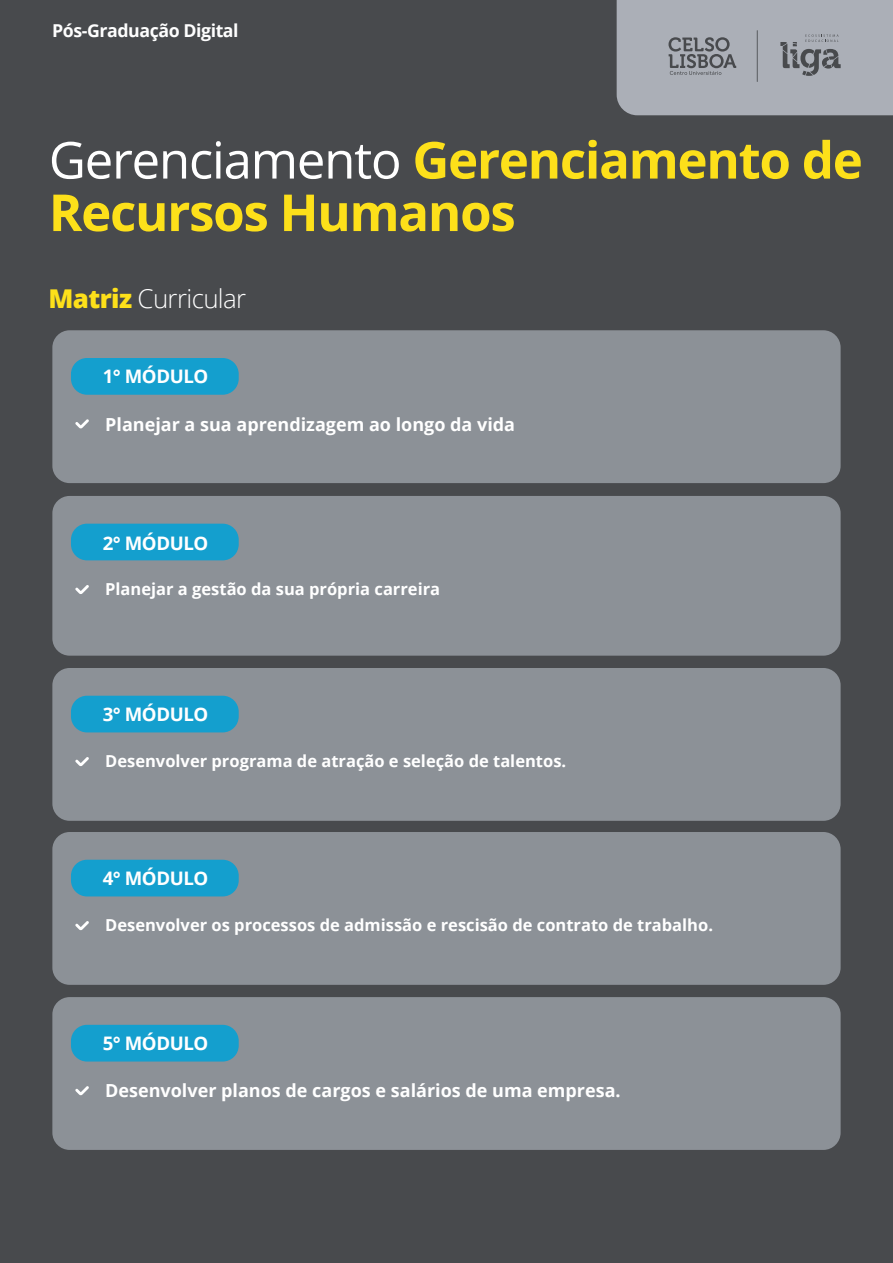
<style>
.page{position:relative;width:893px;height:1263px;background:#484a4d}
.page>*{position:absolute;margin:0;border:0;box-sizing:border-box;transform-origin:0 0}
.t1{font:700 51px/52.5px "Open Sans";letter-spacing:-.025em;color:#fde01a}
.t2{font:300 25.95px "Open Sans";letter-spacing:-.025em;color:#fff}
.t3{font:700 18.6px "Open Sans";letter-spacing:-.025em;color:#fff}
.t4{font:700 18px "Open Sans";color:#fff}
.t5{font:700 17.7px "Open Sans";letter-spacing:-.025em;color:#fefefe}
.t6{font:700 16.5px "Open Sans";color:#fff}
.s1{font-weight:400;color:#fff}
.s2{font-weight:800;color:#fde01a}
</style>
<div class="page">
<div style="left:52px;top:330px;width:789px;height:153px;background:#8c9197;border-radius:17px"></div>
<div style="left:71px;top:358px;width:168px;height:37px;background:#149fce;border-radius:16px"></div>
<svg style="left:75px;top:419px;width:14px;height:9px"></svg>
<div style="left:52px;top:496px;width:789px;height:160px;background:#8c9197;border-radius:17px"></div>
<div style="left:71px;top:524px;width:168px;height:36px;background:#149fce;border-radius:16px"></div>
<svg style="left:75px;top:585px;width:14px;height:9px"></svg>
<div style="left:52px;top:668px;width:789px;height:153px;background:#8c9197;border-radius:17px"></div>
<div style="left:71px;top:696px;width:168px;height:36px;background:#149fce;border-radius:16px"></div>
<svg style="left:75px;top:757px;width:14px;height:9px"></svg>
<div style="left:52px;top:832px;width:789px;height:153px;background:#8c9197;border-radius:17px"></div>
<div style="left:71px;top:860px;width:168px;height:36px;background:#149fce;border-radius:16px"></div>
<svg style="left:75px;top:921px;width:14px;height:9px"></svg>
<div style="left:52px;top:997px;width:789px;height:153px;background:#8c9197;border-radius:17px"></div>
<div style="left:71px;top:1025px;width:168px;height:36px;background:#149fce;border-radius:16px"></div>
<svg style="left:75px;top:1086px;width:14px;height:9px"></svg>
<svg style="left:617px;top:0;width:276px;height:115px;background:#a5a9b1"></svg>
<hr style="left:757px;top:30px;width:1px;height:52px;background:#484a4d">
<p class="t5" style="left:52px;top:18px;width:188px">Pós-Graduação Digital</p>
<h1 class="t1" style="left:49px;top:133px;width:816px"><span class="s1">Gerenciamento</span> Gerenciamento de<br>Recursos Humanos</h1>
<h2 class="t2" style="left:49px;top:281px;width:199px"><span class="s2">Matriz</span> Curricular</h2>
<p class="t3" style="left:103px;top:363px;width:107px">1° MÓDULO</p>
<p class="t4" style="left:105px;top:411px;width:411px">Planejar a sua aprendizagem ao longo da vida</p>
<p class="t3" style="left:103px;top:530px;width:107px">2° MÓDULO</p>
<p class="t6" style="left:105px;top:577px;width:336px">Planejar a gestão da sua própria carreira</p>
<p class="t3" style="left:103px;top:701px;width:107px">3° MÓDULO</p>
<p class="t6" style="left:105px;top:749px;width:462px">Desenvolver programa de atração e seleção de talentos.</p>
<p class="t3" style="left:103px;top:865px;width:107px">4° MÓDULO</p>
<p class="t6" style="left:105px;top:913px;width:609px">Desenvolver os processos de admissão e rescisão de contrato de trabalho.</p>
<p class="t3" style="left:103px;top:1030px;width:107px">5° MÓDULO</p>
<p class="t4" style="left:105px;top:1078px;width:517px">Desenvolver planos de cargos e salários de uma empresa.</p>
</div>
